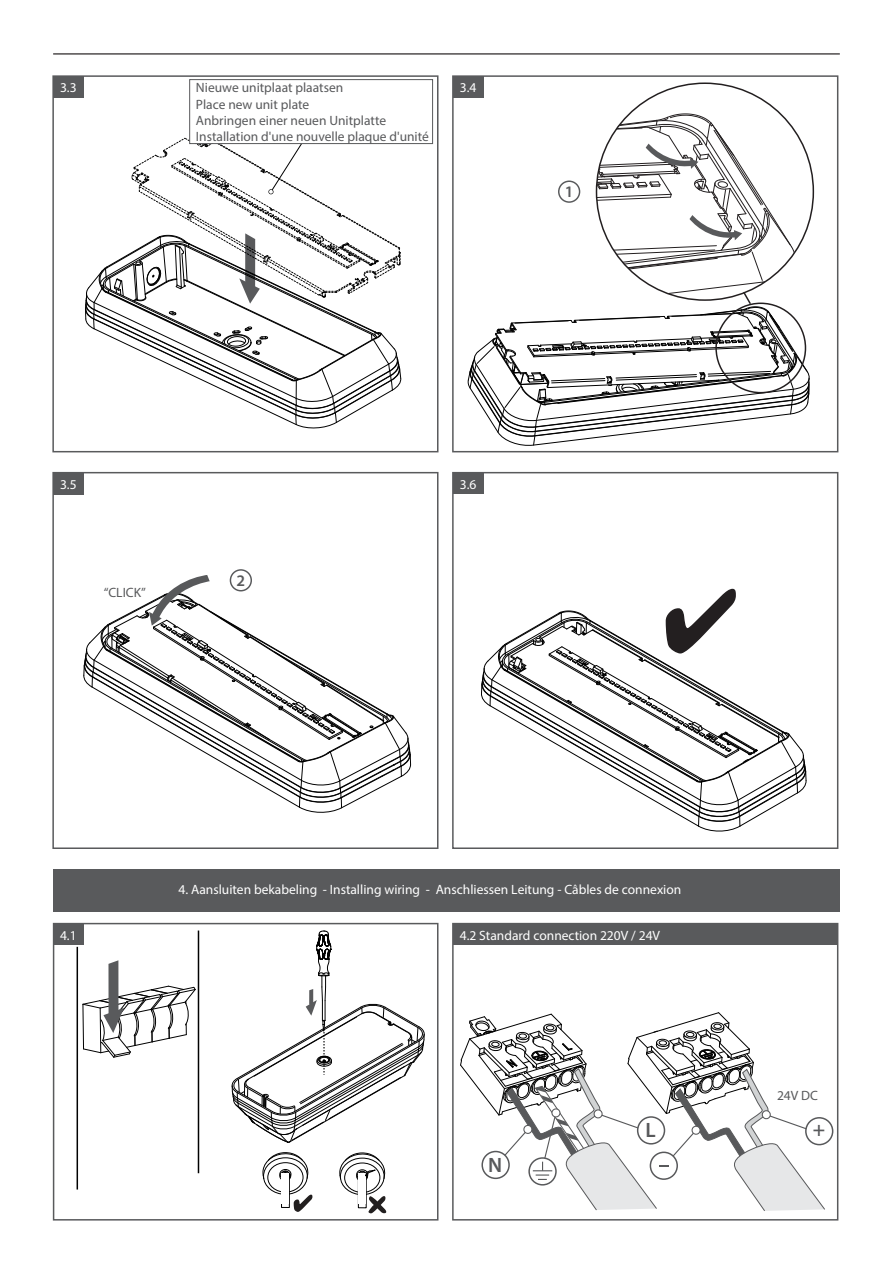
<style>
.page{position:relative;width:893px;height:1263px;background:#fff}
.page>*{position:absolute;margin:0;border:0;box-sizing:border-box;transform-origin:0 0}
.t1{font:600 20.85px "Myriad Pro";color:#58595b}
.t2{font:600 16.2px "Myriad Pro";color:#595a5c}
.t3{font:700 13.5px "Myriad Pro";color:#fff}
.t4{font:13.5px/16.2px "Myriad Pro";color:#58595b}
</style>
<div class="page">
<hr style="left:53px;top:53px;width:787px;height:2px;background:#231f20">
<div style="left:53px;top:869px;width:787px;height:42px;background:#595a5c"></div>
<div style="left:230px;top:569px;width:22px;height:22px;border:1px solid #595a5c;border-radius:50%"></div>
<div style="left:53px;top:923px;width:385px;height:297px;border:2px solid #595a5c"></div>
<div style="left:452px;top:923px;width:386px;height:297px;border:2px solid #595a5c"></div>
<div style="left:452px;top:75px;width:386px;height:377px;border:2px solid #595a5c"></div>
<div style="left:52px;top:75px;width:386px;height:377px;border:2px solid #595a5c"></div>
<div style="left:452px;top:472px;width:386px;height:377px;border:2px solid #595a5c"></div>
<div style="left:52px;top:472px;width:386px;height:377px;border:2px solid #595a5c"></div>
<svg style="left:262px;top:1152px;width:51px;height:60px"></svg>
<svg style="left:339px;top:1152px;width:48px;height:62px"></svg>
<svg style="left:82px;top:960px;width:114px;height:98px"></svg>
<hr style="left:198px;top:930px;width:1px;height:243px;background:#010101">
<hr style="left:77px;top:947px;width:1px;height:242px;background:#010101">
<div style="left:53px;top:76px;width:31px;height:21px;background:#595a5c"></div>
<div style="left:53px;top:473px;width:31px;height:21px;background:#595a5c"></div>
<div style="left:53px;top:923px;width:31px;height:22px;background:#595a5c"></div>
<div style="left:453px;top:76px;width:31px;height:21px;background:#595a5c"></div>
<div style="left:453px;top:473px;width:31px;height:21px;background:#595a5c"></div>
<div style="left:453px;top:923px;width:385px;height:22px;background:#595a5c"></div>
<svg style="left:481px;top:588px;width:326px;height:244px"></svg>
<svg style="left:83px;top:575px;width:329px;height:238px"></svg>
<div style="left:189px;top:79px;width:244px;height:65px;background:#fff;border:1px solid #58595b"></div>
<svg style="left:231px;top:930px;width:194px;height:213px"></svg>
<div style="left:319px;top:1056px;width:11px;height:7px;border:1px solid #010101;border-radius:50%"></div>
<svg style="left:85px;top:137px;width:317px;height:292px"></svg>
<svg style="left:460px;top:1012px;width:366px;height:199px"></svg>
<div style="left:805px;top:1117px;width:28px;height:28px;border:2px solid #58595b;border-radius:50%"></div>
<svg style="left:467px;top:113px;width:345px;height:333px"></svg>
<p class="t3" style="left:60px;top:79px;width:18px">3.3</p>
<p class="t4" style="left:196px;top:79px;width:234px">Nieuwe unitplaat plaatsen<br>Place new unit plate<br>Anbringen einer neuen Unitplatte<br>Installation d'une nouvelle plaque d'unité</p>
<p class="t3" style="left:460px;top:79px;width:18px">3.4</p>
<p class="t2" style="left:565px;top:181px;width:10px">1</p>
<p class="t3" style="left:60px;top:476px;width:18px">3.5</p>
<p class="t4" style="left:104px;top:584px;width:44px">“CLICK”</p>
<p class="t2" style="left:236px;top:570px;width:10px">2</p>
<p class="t3" style="left:460px;top:476px;width:18px">3.6</p>
<p class="t3" style="left:60px;top:927px;width:18px">4.1</p>
<p class="t3" style="left:179px;top:881px;width:504px">4. Aansluiten bekabeling - Installing wiring - Anschliessen Leitung - Câbles de connexion</p>
<p class="t3" style="left:460px;top:927px;width:202px">4.2 Standard connection 220V / 24V</p>
<p class="t4" style="left:777px;top:1087px;width:43px">24V DC</p>
<h1 class="t1" style="left:488px;top:1151px;width:16px">N</h1>
<h1 class="t1" style="left:646px;top:1117px;width:12px">L</h1>
<h1 class="t1" style="left:813px;top:1116px;width:14px">+</h1>
</div>
